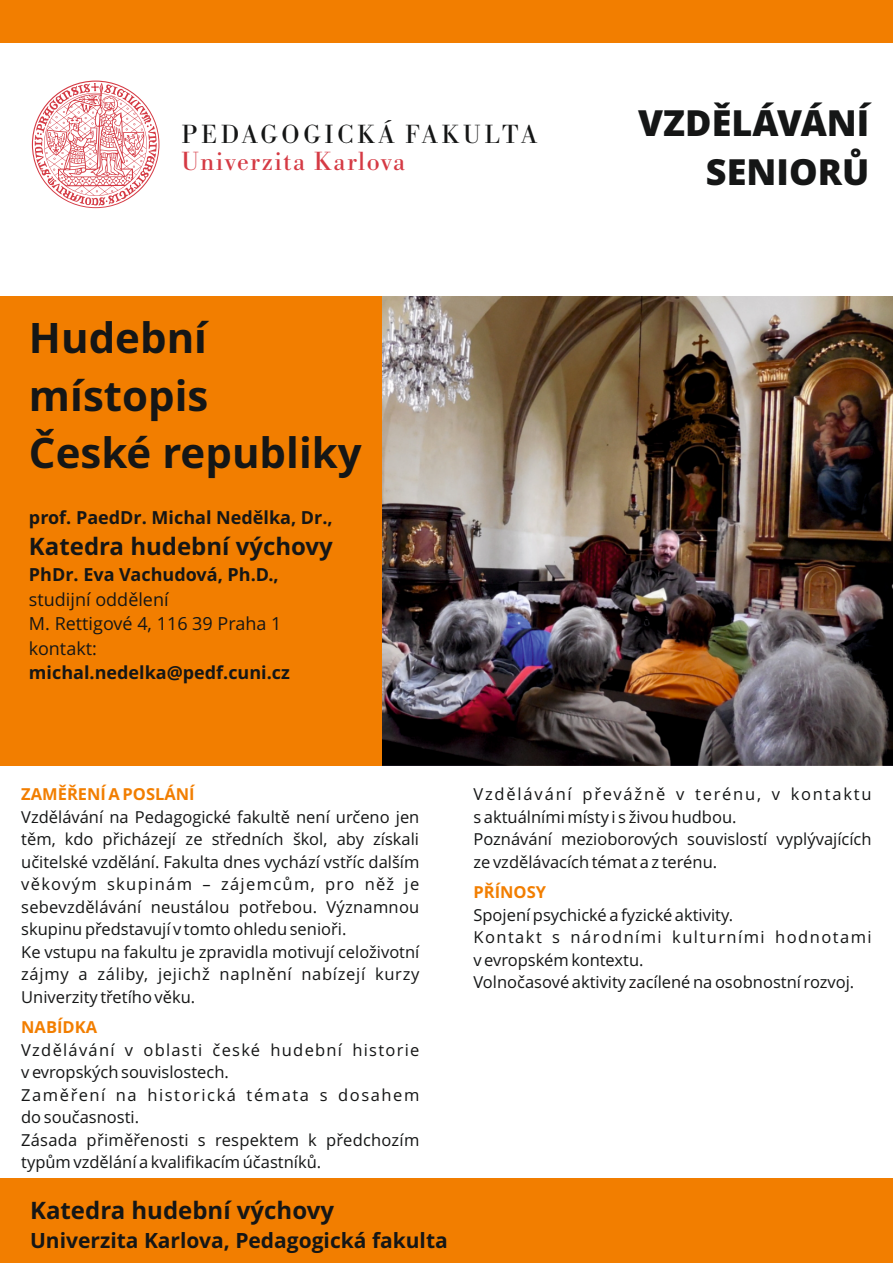
<style>
.page{position:relative;width:893px;height:1263px;background:#fff}
.page>*{position:absolute;margin:0;border:0;box-sizing:border-box;transform-origin:0 0}
.t1{font:700 42px/57.2px "Open Sans";color:#151616}
.t2{font:800 36px/49.1px "Open Sans";color:#151616;text-align:right}
.t3{font:27.3px "Bodoni Ant T";letter-spacing:.135em;color:#151616}
.t4{font:27.3px "Bodoni Ant T";letter-spacing:.055em;color:#d53a44}
.t5{font:700 24px "Open Sans";color:#151616}
.t6{font:700 21px "Open Sans";color:#151616}
.t7{font:700 18px "Open Sans";color:#151616}
.t8{font:18px/24.5px "Open Sans";color:#151616}
.t9{font:16.5px/22.5px "Open Sans";color:#151616}
.t10{font:700 16.5px "Open Sans";color:#f27e00}
</style>
<div class="page">
<div style="left:0;top:0;width:893px;height:43px;background:#f27e00"></div>
<div style="left:0;top:1178px;width:893px;height:85px;background:#f27e00"></div>
<div style="left:0;top:296px;width:892px;height:470px;background:#f27e00"></div>
<img style="left:383px;top:296px;width:510px;height:470px">
<svg style="left:32px;top:80px;width:128px;height:128px"></svg>
<h3 class="t3" style="left:182px;top:123px;width:357px">PEDAGOGICKÁ FAKULTA</h3>
<h3 class="t4" style="left:182px;top:150px;width:225px">Univerzita Karlova</h3>
<h1 class="t1" style="left:29px;top:314px;width:334px">Hudební místopis<br>České republiky</h1>
<p class="t7" style="left:29px;top:510px;width:305px">prof. PaedDr. Michal Nedělka, Dr.,</p>
<h3 class="t5" style="left:29px;top:536px;width:305px">Katedra hudební výchovy</h3>
<p class="t7" style="left:29px;top:567px;width:251px">PhDr. Eva Vachudová, Ph.D.,</p>
<p class="t8" style="left:29px;top:589px;width:254px">studijní oddělení<br>M. Rettigové 4, 116 39 Praha 1 kontakt:</p>
<p class="t7" style="left:29px;top:665px;width:262px">michal.nedelka@pedf.cuni.cz</p>
<h2 class="t2" style="left:638px;top:102px;width:233px">VZDĚLÁVÁNÍ<br>SENIORŮ</h2>
<p class="t10" style="left:21px;top:788px;width:175px">ZAMĚŘENÍ A POSLÁNÍ</p>
<p class="t9" style="left:21px;top:807px;width:400px">Vzdělávání na Pedagogické fakultě není určeno jen těm, kdo přicházejí ze středních škol, aby získali učitelské vzdělání. Fakulta dnes vychází vstříc dalším věkovým skupinám – zájemcům, pro něž je sebevzdělávání neustálou potřebou. Významnou skupinu představují v tomto ohledu senioři.<br>Ke vstupu na fakultu je zpravidla motivují celoživotní zájmy a záliby, jejichž naplnění nabízejí kurzy Univerzity třetího věku.</p>
<p class="t10" style="left:21px;top:1020px;width:77px">NABÍDKA</p>
<p class="t9" style="left:21px;top:1040px;width:400px">Vzdělávání v oblasti české hudební historie v evropských souvislostech.<br>Zaměření na historická témata s dosahem do současnosti.<br>Zásada přiměřenosti s respektem k předchozím typům vzdělání a kvalifikacím účastníků.</p>
<h3 class="t5" style="left:30px;top:1200px;width:305px">Katedra hudební výchovy</h3>
<p class="t6" style="left:30px;top:1232px;width:419px">Univerzita Karlova, Pedagogická fakulta</p>
<p class="t9" style="left:473px;top:785px;width:400px">Vzdělávání převážně v terénu, v kontaktu s aktuálními místy i s živou hudbou.<br>Poznávání mezioborových souvislostí vyplývajících ze vzdělávacích témat a z terénu.</p>
<p class="t10" style="left:473px;top:886px;width:74px">PŘÍNOSY</p>
<p class="t9" style="left:473px;top:905px;width:400px">Spojení psychické a fyzické aktivity.<br>Kontakt s národními kulturními hodnotami v evropském kontextu.<br>Volnočasové aktivity zacílené na osobnostní rozvoj.</p>
</div>
